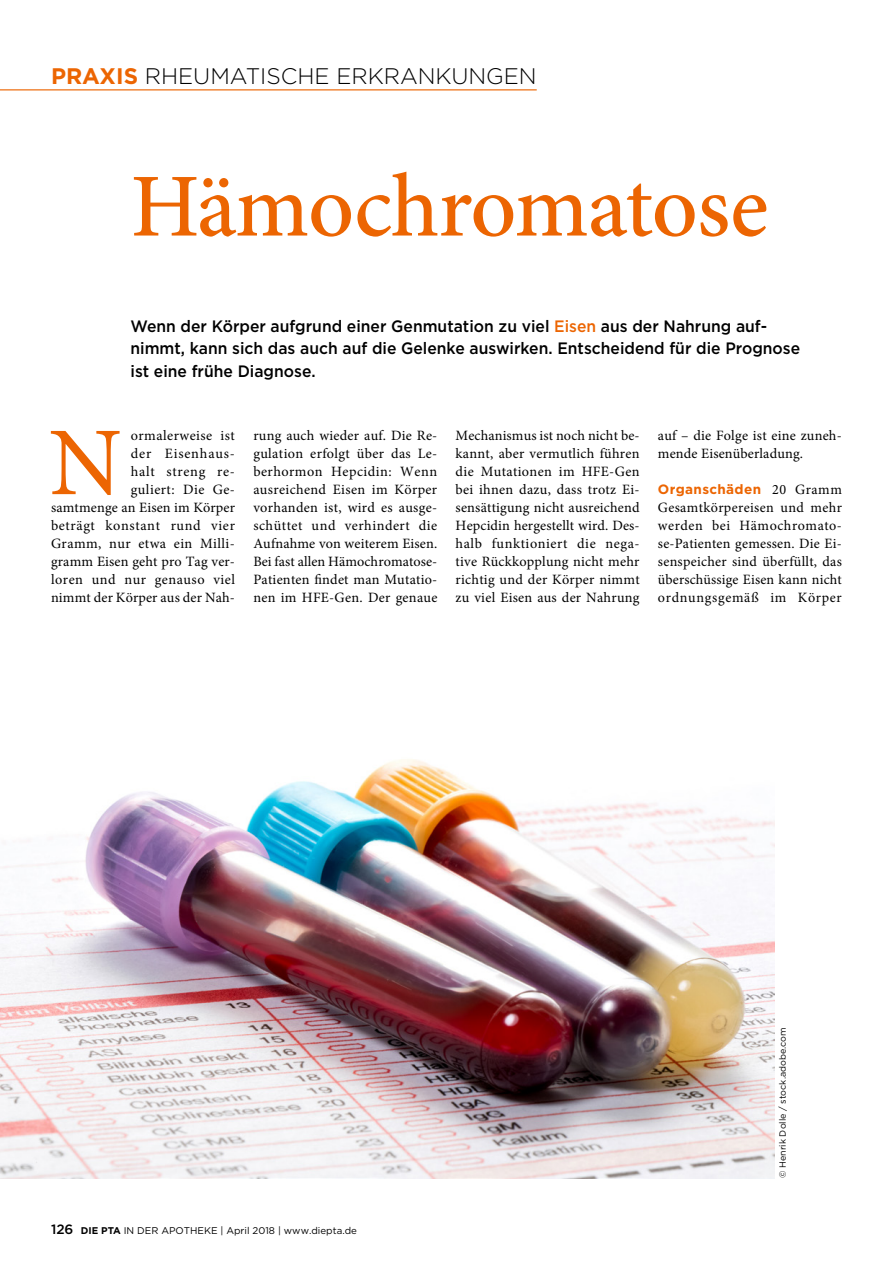
<style>
.page{position:relative;width:893px;height:1263px;background:#fff}
.page>*{position:absolute;margin:0;border:0;box-sizing:border-box;transform-origin:0 0}
.Praxis_Grundtext_Ini{font:97.2px "Minion Pro";color:#ec6502}
.Praxis_Titel{font:500 90px "Minion Pro";letter-spacing:-.015em;color:#ec6502}
.t1{font:300 22.5px "Gotham";color:#000}
.Praxis_Vorspann{font:500 16.5px/22.5px "Gotham";color:#000;scale:.95 1}
.Praxis_Grundtext_Ini-2{font:14.25px/18px "Minion Pro";letter-spacing:.015em;color:#000}
.Praxis_Grundtext_Ini-3{font:14.25px/18px "Minion Pro";letter-spacing:.035em;color:#000;text-align:right}
.Praxis_Grundtext{font:14.25px/18px "Minion Pro";letter-spacing:.01em;color:#000;text-align:justify}
.Praxis_Grundtext-2{font:700 13.5px "Gotham";letter-spacing:.025em;color:#ec6502}
.t2{font:9.75px "Gotham";color:#000}
.Praxis_Bildquelle{font:9px "Gotham";color:#000}
.s1{font-weight:700;color:#ec6502}
.s2{color:#ec6502}
.s3{font-family:"Minion Pro";font-weight:400;font-size:14.25px;color:#000}
.s4{font-weight:500;font-size:13.5px}
.s5{font-weight:700}
</style>
<div class="page">
<hr style="left:0;top:89px;width:537px;height:1px;background:#ec6502">
<img style="left:0;top:759px;width:774px;height:419px">
<p class="t1" style="left:51px;top:62px;width:487px"><span class="s1">PRAXIS</span> RHEUMATISCHE ERKRANKUNGEN</p>
<p class="Praxis_Titel" style="left:131px;top:146px;width:639px">Hämochromatose</p>
<p class="Praxis_Vorspann" style="left:131px;top:314px;width:706px">Wenn der Körper aufgrund einer Genmutation zu viel <span class="s2">Eisen</span> aus der Nahrung auf&shy;nimmt, kann sich das auch auf die Gelenke auswirken. Entscheidend für die Prognose ist eine frühe Diagnose.</p>
<p class="Praxis_Grundtext_Ini-3" style="left:51px;top:427px;width:186px">ormalerweise ist<br>der Eisenhaus-<br>halt streng re-<br>guliert: Die Ge-<br>samtmenge an Eisen im Körper beträgt konstant rund vier<br>Gramm, nur etwa ein Milli&shy;gramm Eisen geht pro Tag ver&shy;loren und nur genauso viel nimmt der Körper aus der Nah-</p>
<p class="Praxis_Grundtext_Ini-2" style="left:253px;top:427px;width:186px">rung auch wieder auf. Die Re&shy;gulation erfolgt über das Le&shy;berhormon Hepcidin: Wenn ausreichend Eisen im Körper vorhanden ist, wird es ausge&shy;schüttet und verhindert die<br>Aufnahme von weiterem Eisen.<br>Bei fast allen Hämochromatose-<br>Patienten findet man Mutatio&shy;nen im HFE-Gen. Der genaue</p>
<p class="Praxis_Grundtext_Ini-2" style="left:456px;top:427px;width:186px;text-align:justify">Mechanismus ist noch nicht be&shy;kannt, aber vermutlich führen die Mutationen im HFE-Gen bei ihnen dazu, dass trotz Ei&shy;sensättigung nicht ausreichend Hepcidin hergestellt wird. Des&shy;halb funktioniert die nega&shy;tive Rückkopplung nicht mehr richtig und der Körper nimmt zu viel Eisen aus der Nahrung</p>
<p class="Praxis_Grundtext_Ini-2" style="left:658px;top:427px;width:186px">auf – die Folge ist eine zuneh&shy;mende Eisenüberladung.</p>
<p class="Praxis_Grundtext_Ini" style="left:49px;top:398px;width:75px">N</p>
<p class="Praxis_Grundtext-2" style="left:658px;top:480px;width:185px">Organschäden <span class="s3">20 Gramm</span></p>
<p class="Praxis_Grundtext" style="left:658px;top:499px;width:186px">Gesamtkörpereisen und mehr werden bei Hämochromato&shy;se-Patienten gemessen. Die Ei&shy;senspeicher sind überfüllt, das überschüssige Eisen kann nicht ordnungsgemäß im Körper</p>
<p class="t2" style="left:51px;top:1224px;width:307px"><span class="s4">126</span> <span class="s5">DIE PTA</span> IN DER APOTHEKE | April 2018 | www.diepta.de</p>
<p class="Praxis_Bildquelle" style="left:777px;top:1178px;width:153px;rotate:-90deg">© Henrik Dolle / stock.adobe.com</p>
</div>
